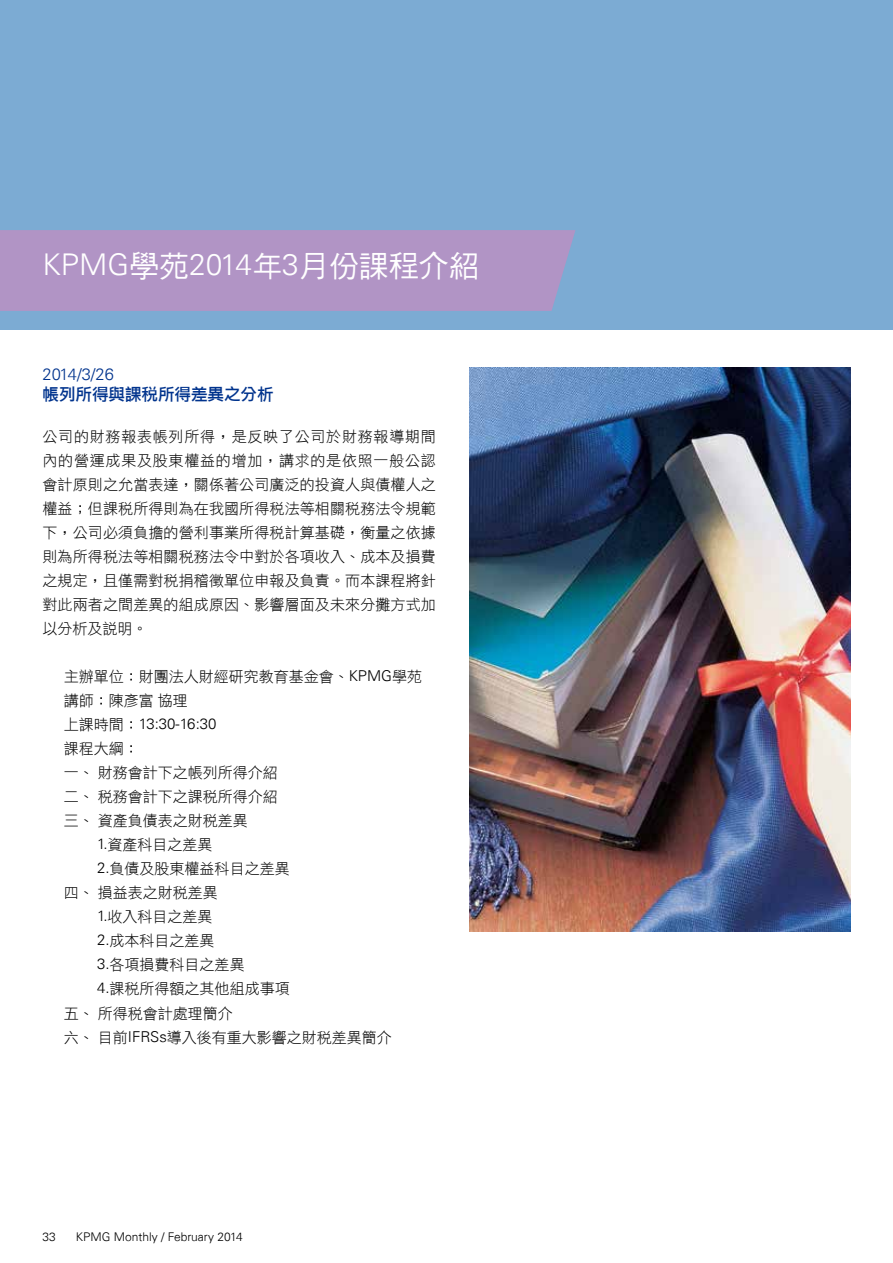
<style>
.page{position:relative;width:893px;height:1263px;background:#fff}
.page>*{position:absolute;margin:0;border:0;box-sizing:border-box;transform-origin:0 0}
.t1{font:300 30px "Univers 45";color:#fff}
.t2{font:16.5px "DF Li Hei Md WIN BF";color:#00338d}
.t3{font:300 16.5px "Univers 45";letter-spacing:-.025em;color:#00338d}
.t4{font:15px/24px "DF Hei Lt HK BF";color:#000;text-align:justify}
.t5{font:300 15px "Univers 45";letter-spacing:-.025em;color:#000}
.t6{font:300 12px "Univers 45";color:#000}
.s1{font-family:"DF Hei Md HK BF";font-weight:400}
.s2{font-family:"Univers 45";font-weight:300}
.s3{font-family:"DF Hei Lt HK BF";font-weight:400}
</style>
<div class="page">
<div style="left:0;top:0;width:893px;height:330px;background:#7cabd3"></div>
<div style="left:0;top:230px;width:575px;height:81px;background:#b194c5"></div>
<img style="left:470px;top:367px;width:380px;height:564px">
<h1 class="t1" style="left:43px;top:246px;width:438px">KPMG<span class="s1">學苑</span>2014<span class="s1">年</span>3<span class="s1">月份課程介紹</span></h1>
<p class="t3" style="left:43px;top:364px;width:73px">2014/3/26</p>
<p class="t2" style="left:43px;top:386px;width:233px">帳列所得與課稅所得差異之分析</p>
<p class="t4" style="left:43px;top:425px;width:395px">公司的財務報表帳列所得，是反映了公司於財務報導期間內的營運成果及股東權益的增加，講求的是依照一般公認會計原則之允當表達，關係著公司廣泛的投資人與債權人之權益；但課稅所得則為在我國所得稅法等相關稅務法令規範下，公司必須負擔的營利事業所得稅計算基礎，衡量之依據則為所得稅法等相關稅務法令中對於各項收入、成本及損費之規定，且僅需對稅捐稽徵單位申報及負責。而本課程將針對此兩者之間差異的組成原因、影響層面及未來分攤方式加以分析及說明。</p>
<p class="t4" style="left:64px;top:665px;width:360px">主辦單位：財團法人財經研究教育基金會、<span class="s2">KPMG</span>學苑講師：陳彥富協理</p>
<p class="t5" style="left:64px;top:715px;width:154px"><span class="s3">上課時間：</span>13:30-16:30</p>
<p class="t4" style="left:64px;top:737px;width:76px">課程大綱：</p>
<p class="t4" style="left:64px;top:761px;width:216px">一、財務會計下之帳列所得介紹</p>
<p class="t4" style="left:64px;top:785px;width:216px">二、稅務會計下之課稅所得介紹</p>
<p class="t4" style="left:64px;top:809px;width:186px">三、資產負債表之財稅差異</p>
<p class="t4" style="left:97px;top:833px;width:117px"><span class="s2">1.</span>資產科目之差異</p>
<p class="t4" style="left:97px;top:857px;width:194px"><span class="s2">2.</span>負債及股東權益科目之差異</p>
<p class="t4" style="left:64px;top:881px;width:156px">四、損益表之財稅差異</p>
<p class="t4" style="left:97px;top:905px;width:117px"><span class="s2">1.</span>收入科目之差異</p>
<p class="t4" style="left:97px;top:929px;width:119px"><span class="s2">2.</span>成本科目之差異</p>
<p class="t4" style="left:97px;top:953px;width:149px"><span class="s2">3.</span>各項損費科目之差異</p>
<p class="t4" style="left:97px;top:977px;width:194px"><span class="s2">4.</span>課稅所得額之其他組成事項</p>
<p class="t4" style="left:64px;top:1001px;width:171px">五、所得稅會計處理簡介</p>
<p class="t4" style="left:64px;top:1025px;width:330px">六、目前<span class="s2">IFRSs</span>導入後有重大影響之財稅差異簡介</p>
<p class="t6" style="left:43px;top:1230px;width:15px">33</p>
<p class="t6" style="left:76px;top:1230px;width:168px">KPMG Monthly / February 2014</p>
</div>
